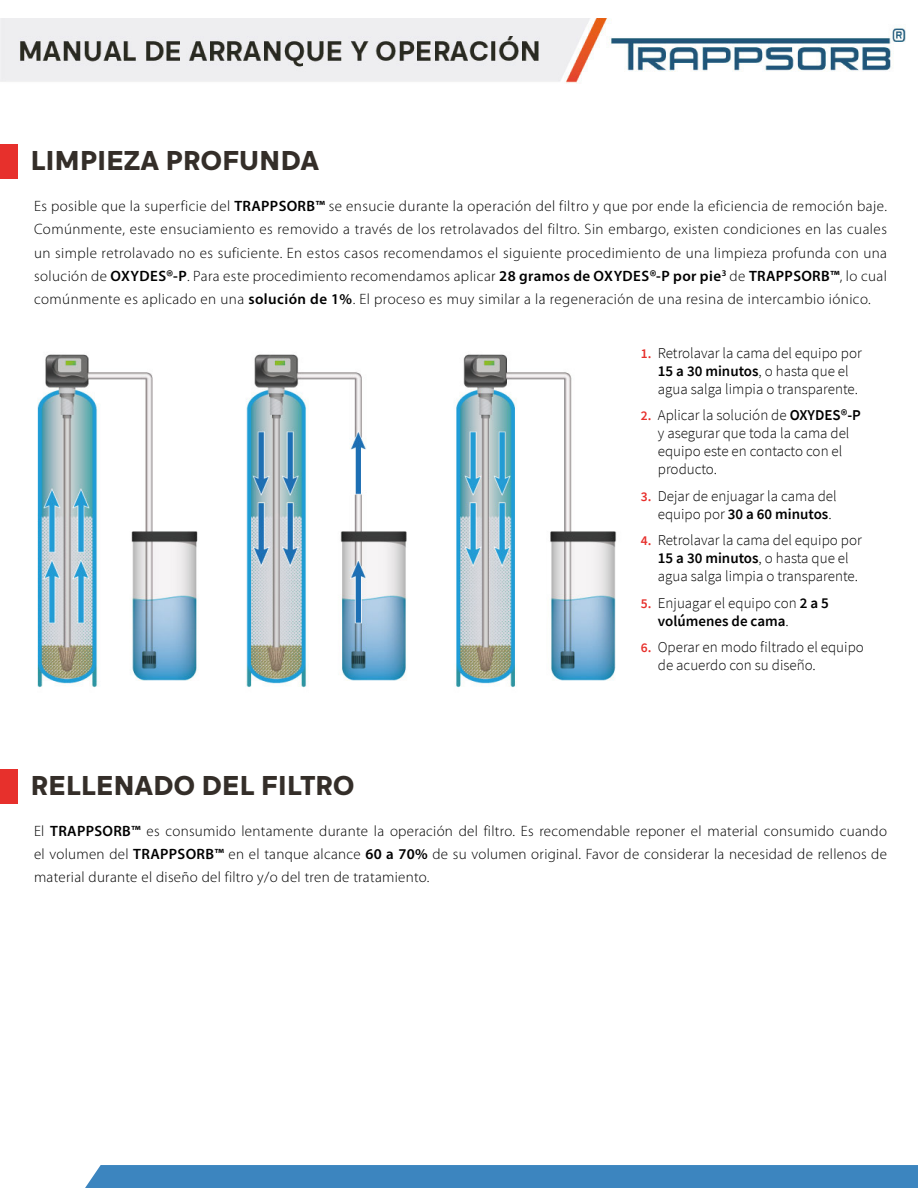
<style>
.page{position:relative;width:918px;height:1188px;background:#fff}
.page>*{position:absolute;margin:0;border:0;box-sizing:border-box;transform-origin:0 0}
.t1{font:900 26.85px "Quadran";letter-spacing:-.01em;color:#342e29}
.t2{font:300 15px/23.2px "Myriad Pro";letter-spacing:.02em;color:#000;text-align:justify}
.t3{font:300 15px/18px "Source Sans Pro";color:#000}
.s1{font-weight:600}
.s2{font-family:"Source Sans Pro";font-weight:600}
.s3{font-weight:600;font-size:13.5px;color:#e7302c}
</style>
<div class="page">
<img style="left:0;top:18px;width:906px;height:66px">
<div style="left:0;top:145px;width:17px;height:34px;background:#e7302c"></div>
<img style="left:37px;top:354px;width:580px;height:333px">
<div style="left:0;top:769px;width:17px;height:35px;background:#e7302c"></div>
<div style="left:85px;top:1165px;width:833px;height:23px;background:#3c85bf"></div>
<p class="t1" style="left:31px;top:143px;width:290px">LIMPIEZA PROFUNDA</p>
<p class="t2" style="left:34px;top:194px;width:855px">Es posible que la superficie del <span class="s1">TRAPPSORB™</span> se ensucie durante la operación del filtro y que por ende la eficiencia de remoción baje.<br>Comúnmente, este ensuciamiento es removido a través de los retrolavados del filtro. Sin embargo, existen condiciones en las cuales un simple retrolavado no es suficiente. En estos casos recomendamos el siguiente procedimiento de una limpieza profunda con una solución de <span class="s1">OXYDES</span><span class="s2">®</span><span class="s1">-P</span>. Para este procedimiento recomendamos aplicar <span class="s1">28 gramos de OXYDES</span><span class="s2">®</span><span class="s1">-P por pie</span><sup>3</sup> de <span class="s1">TRAPPSORB™</span>, lo cual comúnmente es aplicado en una <span class="s1">solución de 1%</span>. El proceso es muy similar a la regeneración de una resina de intercambio iónico.</p>
<p class="t3" style="left:658px;top:344px;width:205px;text-indent:-17px"><span class="s3">1.</span> Retrolavar la cama del equipo por<br><span class="s1">15 a 30 minutos</span>, o hasta que el agua salga limpia o transparente.</p>
<p class="t3" style="left:658px;top:406px;width:205px;text-indent:-17px"><span class="s3">2.</span> Aplicar la solución de <span class="s1">OXYDES®-P </span>y asegurar que toda la cama del equipo este en contacto con el producto.</p>
<p class="t3" style="left:658px;top:487px;width:180px;text-indent:-17px"><span class="s3">3.</span> Dejar de enjuagar la cama del equipo por <span class="s1">30 a 60 minutos</span>.</p>
<p class="t3" style="left:658px;top:531px;width:205px;text-indent:-17px"><span class="s3">4.</span> Retrolavar la cama del equipo por<br><span class="s1">15 a 30 minutos</span>, o hasta que el agua salga limpia o transparente.</p>
<p class="t3" style="left:658px;top:594px;width:173px;text-indent:-17px"><span class="s3">5.</span> Enjuagar el equipo con <span class="s1">2 a 5 volúmenes de cama</span>.</p>
<p class="t3" style="left:658px;top:638px;width:207px;text-indent:-17px"><span class="s3">6.</span> Operar en modo filtrado el equipo de acuerdo con su diseño.</p>
<p class="t1" style="left:31px;top:768px;width:326px">RELLENADO DEL FILTRO</p>
<p class="t2" style="left:34px;top:819px;width:855px">El <span class="s1">TRAPPSORB™</span> es consumido lentamente durante la operación del filtro. Es recomendable reponer el material consumido cuando el volumen del <span class="s1">TRAPPSORB™</span> en el tanque alcance <span class="s1">60 a 70%</span> de su volumen original. Favor de considerar la necesidad de rellenos de material durante el diseño del filtro y/o del tren de tratamiento.</p>
</div>
